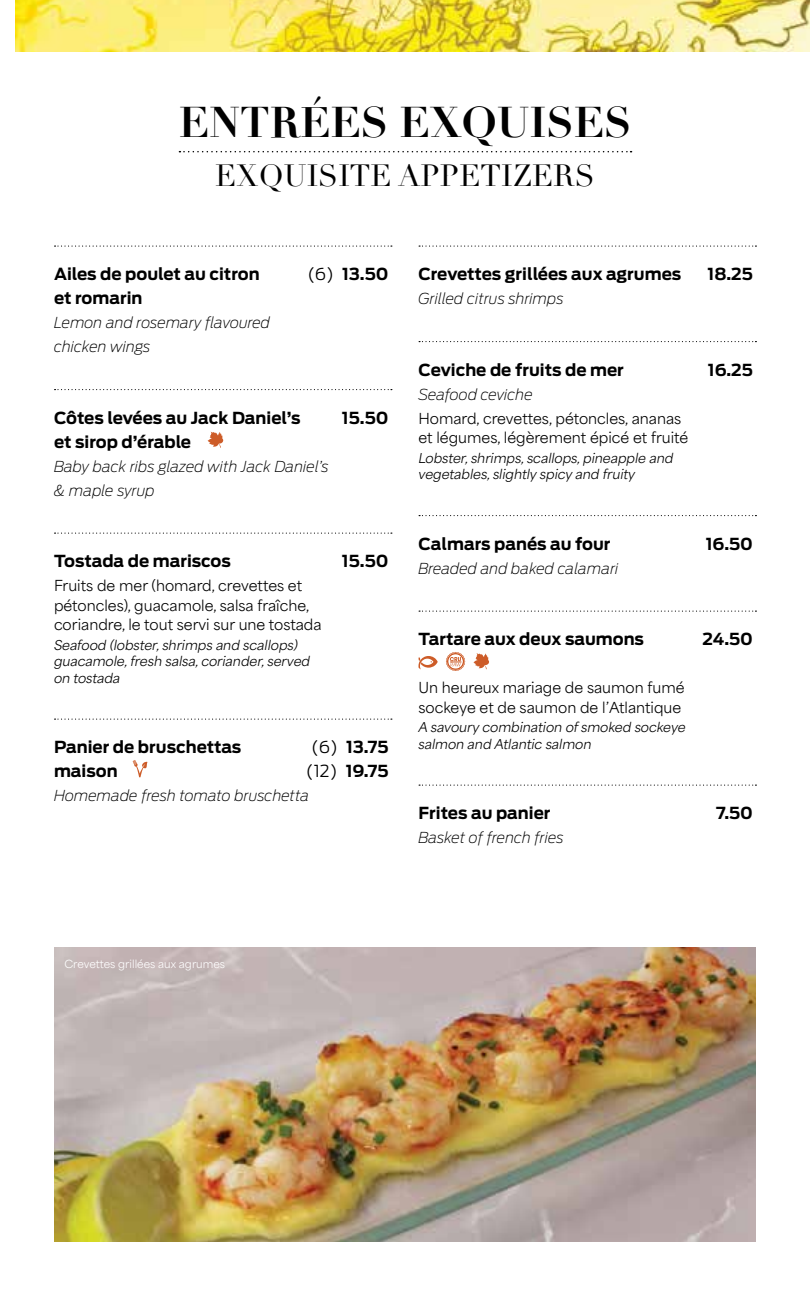
<style>
.page{position:relative;width:810px;height:1296px;background:#fff}
.page>*{position:absolute;margin:0;border:0;box-sizing:border-box;transform-origin:0 0}
.t1{font:700 42px "Didot";color:#000}
.t2{font:30px "Didot";color:#000}
.t3{font:700 16.5px "Antenna";color:#000}
.t4{font:italic 200 15px/24px "Antenna";color:#000}
.t5{font:14.25px/19.5px "Area Normal";color:#000}
.t6{font:italic 12.75px/16.5px "Area Normal";color:#000}
.t7{font:10.5px "Area Normal";color:#fff}
.s1{font-weight:300}
</style>
<div class="page">
<img style="left:15px;top:0;width:795px;height:52px">
<svg style="left:179px;top:151px;width:453px;height:1px"></svg>
<svg style="left:55px;top:246px;width:337px;height:1px"></svg>
<svg style="left:55px;top:389px;width:337px;height:1px"></svg>
<svg style="left:55px;top:533px;width:337px;height:1px"></svg>
<svg style="left:55px;top:719px;width:337px;height:1px"></svg>
<svg style="left:208px;top:432px;width:16px;height:16px"></svg>
<svg style="left:133px;top:760px;width:15px;height:18px"></svg>
<svg style="left:419px;top:246px;width:337px;height:1px"></svg>
<svg style="left:419px;top:341px;width:337px;height:1px"></svg>
<svg style="left:419px;top:515px;width:337px;height:1px"></svg>
<svg style="left:419px;top:611px;width:337px;height:1px"></svg>
<svg style="left:419px;top:785px;width:337px;height:1px"></svg>
<svg style="left:418px;top:656px;width:20px;height:13px"></svg>
<svg style="left:446px;top:652px;width:19px;height:19px"></svg>
<svg style="left:473px;top:653px;width:16px;height:16px"></svg>
<img style="left:54px;top:947px;width:702px;height:295px">
<h1 class="t1" style="left:179px;top:95px;width:454px">ENTRÉES EXQUISES</h1>
<h2 class="t2" style="left:215px;top:158px;width:381px">EXQUISITE APPETIZERS</h2>
<p class="t3" style="left:54px;top:265px;width:207px">Ailes de poulet au citron</p>
<p class="t3" style="left:307px;top:265px;width:83px"><span class="s1">(6)</span> 13.50</p>
<p class="t3" style="left:54px;top:289px;width:90px">et romarin</p>
<p class="t4" style="left:54px;top:311px;width:218px">Lemon and rosemary flavoured chicken wings</p>
<p class="t3" style="left:54px;top:408px;width:248px">Côtes levées au Jack Daniel’s</p>
<p class="t3" style="left:342px;top:408px;width:48px">15.50</p>
<p class="t3" style="left:54px;top:432px;width:139px">et sirop d’érable</p>
<p class="t4" style="left:54px;top:455px;width:276px">Baby back ribs glazed with Jack Daniel’s &amp; maple syrup</p>
<p class="t3" style="left:54px;top:552px;width:178px">Tostada de mariscos</p>
<p class="t3" style="left:342px;top:552px;width:48px">15.50</p>
<p class="t5" style="left:54px;top:574px;width:269px">Fruits de mer (homard, crevettes et pétoncles), guacamole, salsa fraîche, coriandre, le tout servi sur une tostada</p>
<p class="t6" style="left:54px;top:635px;width:258px">Seafood (lobster, shrimps and scallops) guacamole, fresh salsa, coriander, served on tostada</p>
<p class="t3" style="left:54px;top:738px;width:189px">Panier de bruschettas</p>
<p class="t3" style="left:311px;top:738px;width:79px"><span class="s1">(6)</span> 13.75</p>
<p class="t3" style="left:54px;top:762px;width:65px">maison</p>
<p class="t3" style="left:306px;top:762px;width:84px"><span class="s1">(12)</span> 19.75</p>
<p class="t4" style="left:54px;top:784px;width:257px">Homemade fresh tomato bruschetta</p>
<p class="t3" style="left:418px;top:265px;width:264px">Crevettes grillées aux agrumes</p>
<p class="t3" style="left:708px;top:265px;width:47px">18.25</p>
<p class="t4" style="left:418px;top:287px;width:147px">Grilled citrus shrimps</p>
<p class="t3" style="left:418px;top:360px;width:207px">Ceviche de fruits de mer</p>
<p class="t3" style="left:708px;top:360px;width:47px">16.25</p>
<p class="t4" style="left:418px;top:383px;width:116px">Seafood ceviche</p>
<p class="t5" style="left:418px;top:407px;width:271px">Homard, crevettes, pétoncles, ananas et légumes, légèrement épicé et fruité</p>
<p class="t6" style="left:418px;top:448px;width:256px">Lobster, shrimps, scallops, pineapple and vegetables, slightly spicy and fruity</p>
<p class="t3" style="left:418px;top:534px;width:194px">Calmars panés au four</p>
<p class="t3" style="left:706px;top:534px;width:49px">16.50</p>
<p class="t4" style="left:418px;top:557px;width:202px">Breaded and baked calamari</p>
<p class="t3" style="left:418px;top:630px;width:227px">Tartare aux deux saumons</p>
<p class="t3" style="left:702px;top:630px;width:52px">24.50</p>
<p class="t5" style="left:418px;top:676px;width:268px">Un heureux mariage de saumon fumé sockeye et de saumon de l’Atlantique</p>
<p class="t6" style="left:418px;top:718px;width:269px">A savoury combination of smoked sockeye salmon and Atlantic salmon</p>
<p class="t3" style="left:418px;top:804px;width:134px">Frites au panier</p>
<p class="t3" style="left:716px;top:804px;width:38px">7.50</p>
<p class="t4" style="left:418px;top:826px;width:147px">Basket of french fries</p>
<p class="t7" style="left:64px;top:955px;width:162px">Crevettes grillées aux agrumes</p>
</div>
